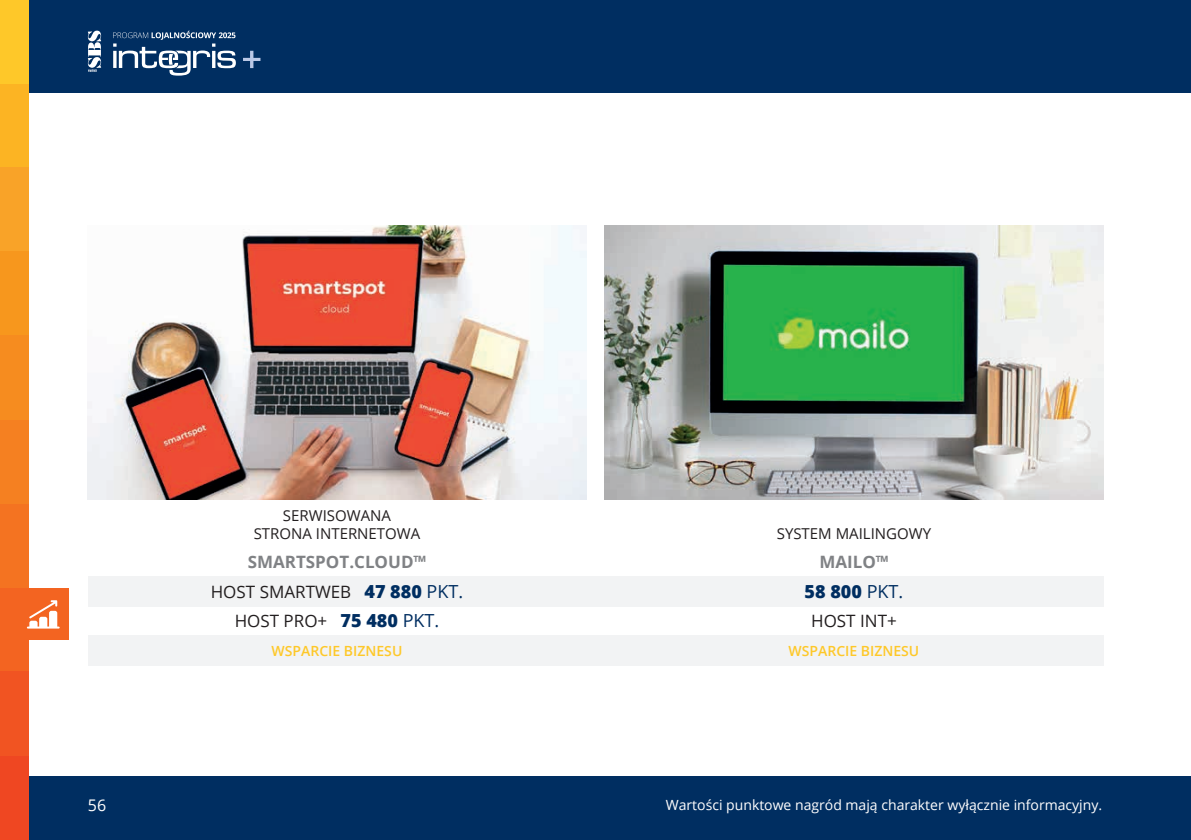
<style>
.page{position:relative;width:1191px;height:840px;background:#fff}
.page>*{position:absolute;margin:0;border:0;box-sizing:border-box;transform-origin:0 0}
.t1{font:800 18px "Open Sans";color:#002e61}
.t2{font:17px "Open Sans";color:#231f20}
.t3{font:700 17px "Open Sans";color:#808285}
.t4{font:16px "Open Sans";color:#fff}
.t5{font:15px/18px "Open Sans";color:#231f20;text-align:center}
.t6{font:14px "Open Sans";color:#fff}
.t7{font:600 14px "Open Sans";color:#fec829}
.s1{font-weight:800;font-size:18px;color:#002e61}
.s2{font-size:18px;color:#002e61}
.s3{font-weight:400}
</style>
<div class="page">
<div style="left:11px;top:0;width:1180px;height:92px;background:#002e61"></div>
<div style="left:11px;top:775px;width:1180px;height:64px;background:#002e61"></div>
<div style="left:0;top:0;width:28px;height:84px;background:#fec829"></div>
<div style="left:0;top:84px;width:28px;height:84px;background:#fcb423"></div>
<div style="left:0;top:168px;width:28px;height:84px;background:#f9a328"></div>
<div style="left:0;top:252px;width:28px;height:84px;background:#f7971d"></div>
<div style="left:0;top:336px;width:28px;height:84px;background:#f68c1f"></div>
<div style="left:0;top:420px;width:28px;height:83px;background:#f58021"></div>
<div style="left:0;top:503px;width:28px;height:84px;background:#f47321"></div>
<div style="left:0;top:587px;width:28px;height:84px;background:#f36421"></div>
<div style="left:0;top:671px;width:28px;height:84px;background:#f15422"></div>
<div style="left:0;top:755px;width:28px;height:84px;background:#ef4722"></div>
<svg style="left:88px;top:31px;width:13px;height:41px"></svg>
<svg style="left:243px;top:51px;width:17px;height:17px"></svg>
<svg style="left:113px;top:31px;width:123px;height:45px"></svg>
<div style="left:88px;top:575px;width:1015px;height:30px;background:#f2f3f4"></div>
<div style="left:88px;top:635px;width:1015px;height:30px;background:#f2f3f4"></div>
<div style="left:0;top:587px;width:68px;height:51px;background:#f36421"></div>
<svg style="left:27px;top:600px;width:33px;height:28px"></svg>
<img style="left:605px;top:225px;width:498px;height:274px">
<img style="left:88px;top:225px;width:498px;height:274px">
<p class="t5" style="left:254px;top:505px;width:168px">SERWISOWANA<br>STRONA INTERNETOWA</p>
<p class="t5" style="left:776px;top:524px;width:156px">SYSTEM MAILINGOWY</p>
<p class="t3" style="left:248px;top:549px;width:180px">SMARTSPOT.CLOUD™</p>
<p class="t3" style="left:819px;top:549px;width:71px">MAILO™</p>
<p class="t2" style="left:211px;top:579px;width:254px">HOST SMARTWEB <span class="s1">47 880</span> <span class="s2">PKT.</span></p>
<p class="t1" style="left:804px;top:577px;width:100px">58 800 <span class="s3">PKT.</span></p>
<p class="t2" style="left:235px;top:609px;width:206px">HOST PRO+ <span class="s1">75 480</span> <span class="s2">PKT.</span></p>
<p class="t2" style="left:811px;top:609px;width:87px">HOST INT+</p>
<p class="t7" style="left:272px;top:640px;width:132px">WSPARCIE BIZNESU</p>
<p class="t7" style="left:788px;top:640px;width:132px">WSPARCIE BIZNESU</p>
<p class="t4" style="left:88px;top:793px;width:20px">56</p>
<p class="t6" style="left:666px;top:794px;width:438px">Wartości punktowe nagród mają charakter wyłącznie informacyjny.</p>
</div>
